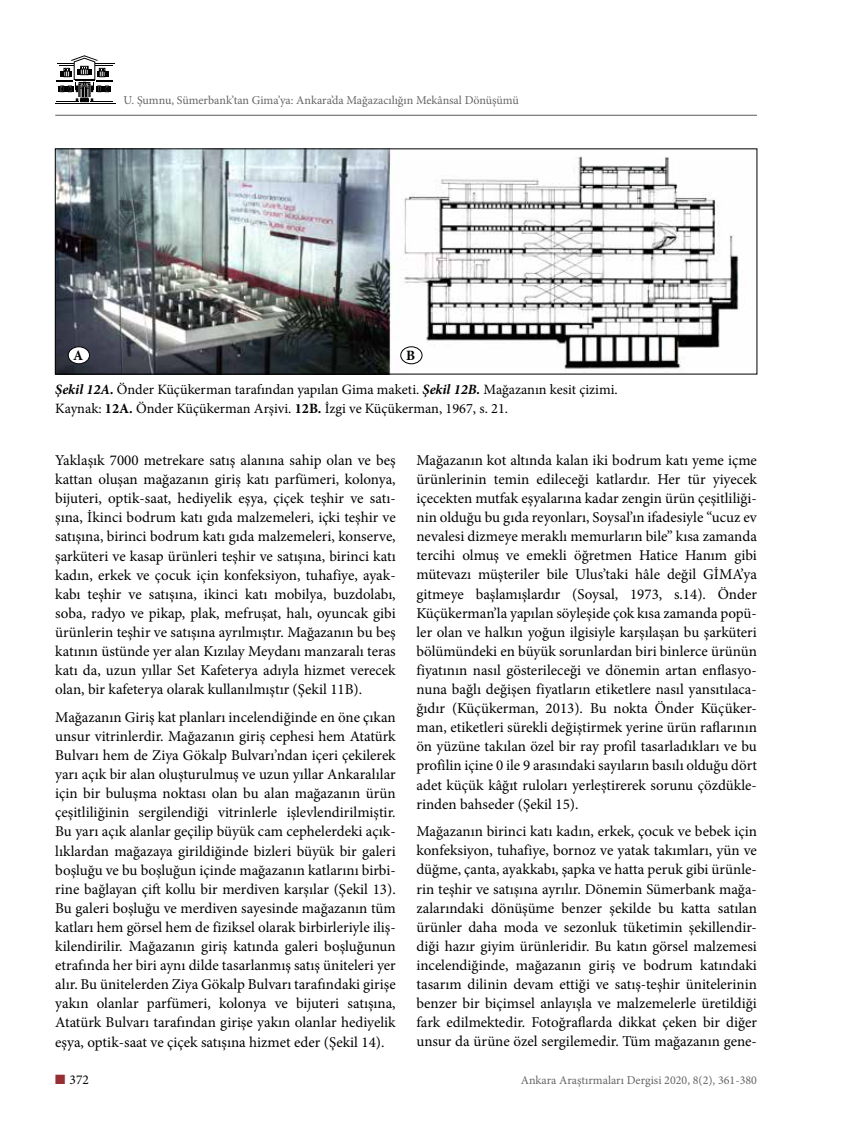
<style>
.page{position:relative;width:842px;height:1127px;background:#fff}
.page>*{position:absolute;margin:0;border:0;box-sizing:border-box;transform-origin:0 0}
.t1{font:15px/19px "Minion Pro";color:#000;text-align:justify}
.t2{font:14.25px/18.6px "Minion Pro";color:#000}
.t3{font:700 14.25px "Minion Pro";color:#000}
.t4{font:13.5px "Minion Pro";color:#000}
.t5{font:12px "Minion Pro";color:#636466}
.s1{font-weight:700;font-style:italic}
.s2{font-weight:700}
.s3{color:#962e34}
</style>
<div class="page">
<hr style="left:55px;top:115px;width:702px;height:1px;background:#58595b">
<hr style="left:55px;top:103px;width:60px;height:1px;background:#000">
<svg style="left:56px;top:55px;width:59px;height:48px"></svg>
<img style="left:57px;top:150px;width:682px;height:222px">
<div style="left:55px;top:148px;width:702px;height:226px;border:1px solid #000"></div>
<div style="left:68px;top:347px;width:21px;height:17px;background:#fff;border-radius:50%"></div>
<div style="left:68px;top:347px;width:22px;height:17px;border:1px solid #000;border-radius:50%"></div>
<div style="left:401px;top:347px;width:21px;height:17px;background:#fff;border-radius:50%"></div>
<div style="left:401px;top:347px;width:21px;height:17px;border:1px solid #000;border-radius:50%"></div>
<p class="t5" style="left:124px;top:92px;width:397px">U. Şumnu, Sümerbank’tan Gima’ya: Ankara’da Mağazacılığın Mekânsal Dönüşümü</p>
<p class="t3" style="left:73px;top:346px;width:12px">A</p>
<p class="t3" style="left:406px;top:346px;width:11px">B</p>
<p class="t2" style="left:55px;top:381px;width:564px"><span class="s1">Şekil 12A.</span> Önder Küçükerman tarafından yapılan Gima maketi. <span class="s1">Şekil 12B.</span> Mağazanın kesit çizimi.<br>Kaynak: <span class="s2">12A.</span> Önder Küçükerman Arşivi. <span class="s2">12B.</span> İzgi ve Küçükerman, 1967, s. 21.</p>
<p class="t1" style="left:55px;top:451px;width:342px">Yaklaşık 7000 metrekare satış alanına sahip olan ve beş kattan oluşan mağazanın giriş katı parfümeri, kolonya, bijuteri, optik-saat, hediyelik eşya, çiçek teşhir ve satı&shy;şına, İkinci bodrum katı gıda malzemeleri, içki teşhir ve satışına, birinci bodrum katı gıda malzemeleri, konserve, şarküteri ve kasap ürünleri teşhir ve satışına, birinci katı kadın, erkek ve çocuk için konfeksiyon, tuhafiye, ayak&shy;kabı teşhir ve satışına, ikinci katı mobilya, buzdolabı, soba, radyo ve pikap, plak, mefruşat, halı, oyuncak gibi ürünlerin teşhir ve satışına ayrılmıştır. Mağazanın bu beş katının üstünde yer alan Kızılay Meydanı manzaralı teras katı da, uzun yıllar Set Kafeterya adıyla hizmet verecek olan, bir kafeterya olarak kullanılmıştır (Şekil 11B).</p>
<p class="t1" style="left:55px;top:707px;width:342px">Mağazanın Giriş kat planları incelendiğinde en öne çıkan unsur vitrinlerdir. Mağazanın giriş cephesi hem Atatürk Bulvarı hem de Ziya Gökalp Bulvarı’ndan içeri çekilerek yarı açık bir alan oluşturulmuş ve uzun yıllar Ankaralılar için bir buluşma noktası olan bu alan mağazanın ürün çeşitliliğinin sergilendiği vitrinlerle işlevlendirilmiştir.<br>Bu yarı açık alanlar geçilip büyük cam cephelerdeki açık&shy;lıklardan mağazaya girildiğinde bizleri büyük bir galeri boşluğu ve bu boşluğun içinde mağazanın katlarını birbi&shy;rine bağlayan çift kollu bir merdiven karşılar (Şekil 13).<br>Bu galeri boşluğu ve merdiven sayesinde mağazanın tüm katları hem görsel hem de fiziksel olarak birbirleriyle iliş&shy;kilendirilir. Mağazanın giriş katında galeri boşluğunun etrafında her biri aynı dilde tasarlanmış satış üniteleri yer alır. Bu ünitelerden Ziya Gökalp Bulvarı tarafındaki girişe yakın olanlar parfümeri, kolonya ve bijuteri satışına, Atatürk Bulvarı tarafından girişe yakın olanlar hediyelik eşya, optik-saat ve çiçek satışına hizmet eder (Şekil 14).</p>
<p class="t1" style="left:416px;top:451px;width:342px">Mağazanın kot altında kalan iki bodrum katı yeme içme ürünlerinin temin edileceği katlardır. Her tür yiyecek içecekten mutfak eşyalarına kadar zengin ürün çeşitliliği&shy;nin olduğu bu gıda reyonları, Soysal’ın ifadesiyle “ucuz ev nevalesi dizmeye meraklı memurların bile” kısa zamanda tercihi olmuş ve emekli öğretmen Hatice Hanım gibi mütevazı müşteriler bile Ulus’taki hâle değil GİMA’ya gitmeye başlamışlardır (Soysal, 1973, s.14). Önder Küçükerman’la yapılan söyleşide çok kısa zamanda popü&shy;ler olan ve halkın yoğun ilgisiyle karşılaşan bu şarküteri bölümündeki en büyük sorunlardan biri binlerce ürünün fiyatının nasıl gösterileceği ve dönemin artan enflasyo&shy;nuna bağlı değişen fiyatların etiketlere nasıl yansıtılaca&shy;ğıdır (Küçükerman, 2013). Bu nokta Önder Küçüker&shy;man, etiketleri sürekli değiştirmek yerine ürün raflarının ön yüzüne takılan özel bir ray profil tasarladıkları ve bu profilin içine 0 ile 9 arasındaki sayıların basılı olduğu dört adet küçük kâğıt ruloları yerleştirerek sorunu çözdükle&shy;rinden bahseder (Şekil 15).</p>
<p class="t1" style="left:416px;top:822px;width:342px">Mağazanın birinci katı kadın, erkek, çocuk ve bebek için konfeksiyon, tuhafiye, bornoz ve yatak takımları, yün ve düğme, çanta, ayakkabı, şapka ve hatta peruk gibi ürünle&shy;rin teşhir ve satışına ayrılır. Dönemin Sümerbank mağa&shy;zalarındaki dönüşüme benzer şekilde bu katta satılan ürünler daha moda ve sezonluk tüketimin şekillendir&shy;diği hazır giyim ürünleridir. Bu katın görsel malzemesi incelendiğinde, mağazanın giriş ve bodrum katındaki tasarım dilinin devam ettiği ve satış-teşhir ünitelerinin benzer bir biçimsel anlayışla ve malzemelerle üretildiği fark edilmektedir. Fotoğraflarda dikkat çeken bir diğer unsur da ürüne özel sergilemedir. Tüm mağazanın gene-</p>
<p class="t4" style="left:55px;top:1071px;width:35px"><span class="s3">■</span> 372</p>
<p class="t5" style="left:521px;top:1072px;width:238px">Ankara Araştırmaları Dergisi 2020, 8(2), 361-380</p>
</div>
